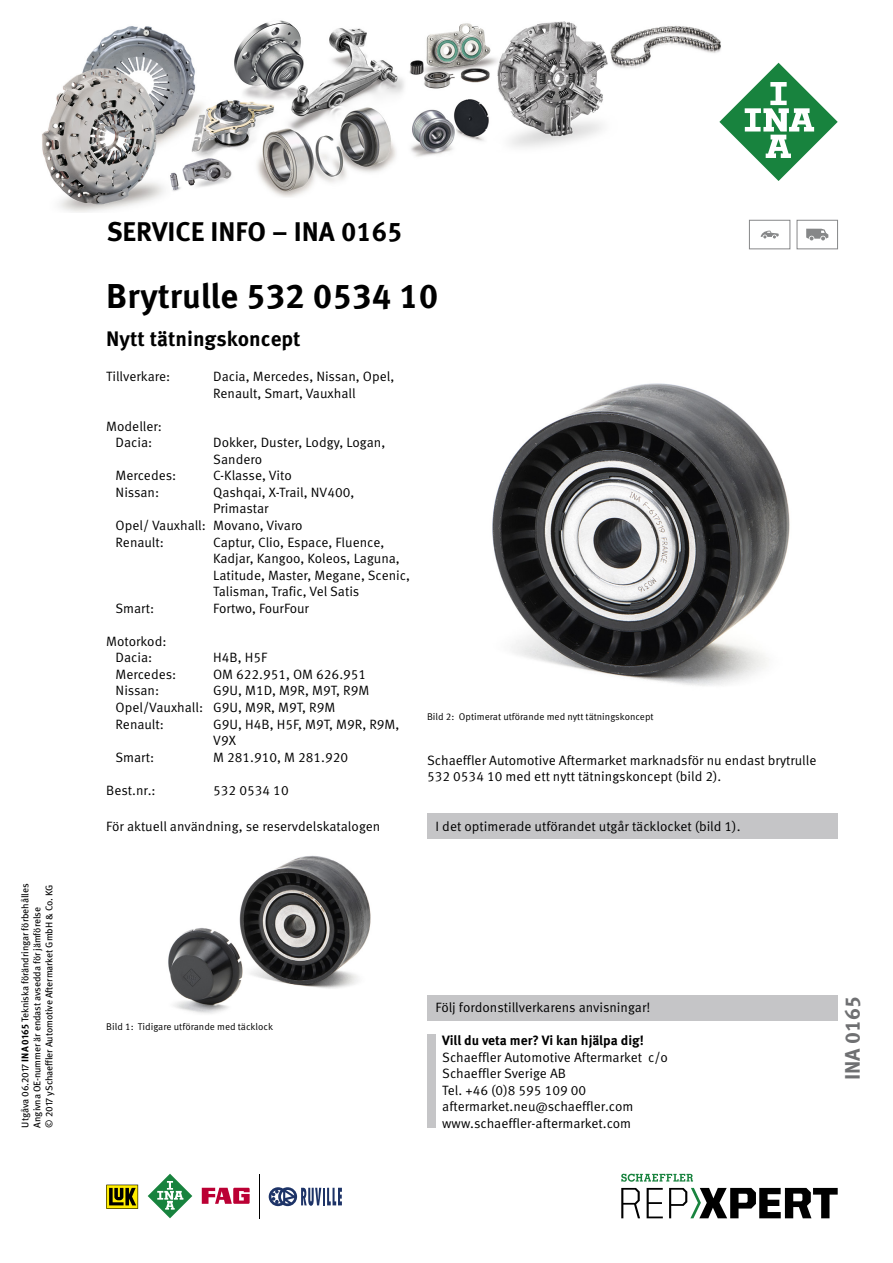
<style>
.page{position:relative;width:893px;height:1263px;background:#fff}
.page>*{position:absolute;margin:0;border:0;box-sizing:border-box;transform-origin:0 0}
.t1{font:700 34.5px "Meta Pro";color:#000}
.t2{font:700 27px "Meta Pro";color:#000}
.t3{font:700 21px "Meta Pro";color:#000}
.t4{font:700 21px "Meta Pro";color:#6f7072}
.t5{font:13.5px/16.5px "Meta Pro Norm";color:#000}
.t6{font:700 13.5px "Meta Pro";letter-spacing:-.005em;color:#000}
.t7{font:9.75px/12px "Meta Pro";letter-spacing:-.01em;color:#000}
.t8{font:9.75px "Meta Pro Norm";color:#000}
.s1{font-weight:700}
</style>
<div class="page">
<div style="left:427px;top:813px;width:411px;height:26px;background:#c5c5c7"></div>
<img style="left:492px;top:383px;width:298px;height:303px">
<img style="left:168px;top:855px;width:203px;height:159px">
<div style="left:427px;top:1035px;width:9px;height:93px;background:#c5c5c7"></div>
<div style="left:427px;top:996px;width:411px;height:25px;background:#c5c5c7"></div>
<div style="left:749px;top:220px;width:41px;height:29px;border:1px solid #868788"></div>
<svg style="left:761px;top:231px;width:18px;height:7px"></svg>
<div style="left:797px;top:220px;width:41px;height:29px;border:1px solid #868788"></div>
<svg style="left:806px;top:229px;width:22px;height:11px"></svg>
<svg style="left:106px;top:1185px;width:32px;height:24px"></svg>
<svg style="left:148px;top:1174px;width:44px;height:44px"></svg>
<svg style="left:202px;top:1188px;width:48px;height:16px"></svg>
<hr style="left:259px;top:1174px;width:1px;height:44px;background:#000">
<svg style="left:269px;top:1187px;width:73px;height:19px"></svg>
<svg style="left:621px;top:1188px;width:19px;height:30px"></svg>
<svg style="left:647px;top:1188px;width:16px;height:30px"></svg>
<svg style="left:669px;top:1188px;width:169px;height:30px"></svg>
<svg style="left:621px;top:1174px;width:72px;height:8px"></svg>
<img style="left:42px;top:20px;width:737px;height:192px">
<svg style="left:719px;top:63px;width:119px;height:118px"></svg>
<p class="t7" style="left:19px;top:1127px;width:245px;rotate:-90deg">Utgåva 06.2017 <span class="s1">INA 0165</span> Tekniska förändringar förbehålles</p>
<p class="t7" style="left:31px;top:1127px;width:244px;rotate:-90deg">Angivna OE-nummer är endast avsedda för jämförelse<br>© 2017 ySchaeffler Automotive Aftermarket GmbH &amp; Co. KG</p>
<h2 class="t2" style="left:107px;top:210px;width:297px">SERVICE INFO – INA 0165</h2>
<h1 class="t1" style="left:106px;top:269px;width:334px">Brytrulle 532 0534 10</h1>
<h3 class="t3" style="left:106px;top:323px;width:196px">Nytt tätningskoncept</h3>
<p class="t5" style="left:106px;top:367px;width:65px">Tillverkare:</p>
<p class="t5" style="left:213px;top:367px;width:183px">Dacia, Mercedes, Nissan, Opel,<br>Renault, Smart, Vauxhall</p>
<p class="t5" style="left:106px;top:417px;width:57px;text-align:center">Modeller:<br>Dacia:</p>
<p class="t5" style="left:213px;top:434px;width:174px">Dokker, Duster, Lodgy, Logan,<br>Sandero</p>
<p class="t5" style="left:116px;top:467px;width:62px">Mercedes:</p>
<p class="t5" style="left:213px;top:467px;width:80px">C-Klasse, Vito</p>
<p class="t5" style="left:116px;top:483px;width:45px">Nissan:</p>
<p class="t5" style="left:213px;top:483px;width:143px">Qashqai, X-Trail, NV400,</p>
<p class="t5" style="left:213px;top:500px;width:57px">Primastar</p>
<p class="t5" style="left:116px;top:516px;width:189px">Opel/ Vauxhall: Movano, Vivaro</p>
<p class="t5" style="left:116px;top:533px;width:50px">Renault:</p>
<p class="t5" style="left:213px;top:533px;width:198px">Captur, Clio, Espace, Fluence,<br>Kadjar, Kangoo, Koleos, Laguna,<br>Latitude, Master, Megane, Scenic,<br>Talisman, Trafic, Vel Satis</p>
<p class="t5" style="left:115px;top:599px;width:40px">Smart:</p>
<p class="t5" style="left:213px;top:599px;width:97px">Fortwo, FourFour</p>
<p class="t5" style="left:106px;top:632px;width:62px;text-align:center">Motorkod:<br>Dacia:</p>
<p class="t5" style="left:213px;top:648px;width:55px">H4B, H5F</p>
<p class="t5" style="left:116px;top:665px;width:62px">Mercedes:</p>
<p class="t5" style="left:213px;top:665px;width:155px">OM 622.951, OM 626.951</p>
<p class="t5" style="left:116px;top:682px;width:45px">Nissan:</p>
<p class="t5" style="left:116px;top:682px;width:255px;text-indent:98px">G9U, M1D, M9R, M9T, R9M<br>Opel/Vauxhall: G9U, M9R, M9T, R9M<br>Renault:</p>
<p class="t5" style="left:213px;top:715px;width:188px">G9U, H4B, H5F, M9T, M9R, R9M,<br>V9X</p>
<p class="t5" style="left:115px;top:748px;width:40px">Smart:</p>
<p class="t5" style="left:213px;top:748px;width:137px">M 281.910, M 281.920</p>
<p class="t5" style="left:106px;top:781px;width:51px">Best.nr.:</p>
<p class="t5" style="left:213px;top:781px;width:77px">532 0534 10</p>
<p class="t5" style="left:106px;top:817px;width:276px">För aktuell användning, se reservdelskatalogen</p>
<p class="t8" style="left:427px;top:709px;width:228px">Bild 2: Optimerat utförande med nytt tätningskoncept</p>
<p class="t5" style="left:427px;top:751px;width:391px">Schaeffler Automotive Aftermarket marknadsför nu endast brytrulle<br>532 0534 10 med ett nytt tätningskoncept (bild 2).</p>
<p class="t5" style="left:436px;top:817px;width:306px">I det optimerade utförandet utgår täcklocket (bild 1).</p>
<p class="t8" style="left:106px;top:1019px;width:168px">Bild 1: Tidigare utförande med täcklock</p>
<p class="t5" style="left:436px;top:998px;width:216px">Följ fordonstillverkarens anvisningar!</p>
<p class="t6" style="left:442px;top:1030px;width:203px">Vill du veta mer? Vi kan hjälpa dig!</p>
<p class="t5" style="left:442px;top:1048px;width:227px">Schaeffler Automotive Aftermarket c/o<br>Schaeffler Sverige AB<br>Tel. +46 (0)8 595 109 00 aftermarket.neu@schaeffler.com</p>
<p class="t5" style="left:442px;top:1114px;width:191px">www.schaeffler-aftermarket.com</p>
<h3 class="t4" style="left:836px;top:1080px;width:86px;rotate:-90deg">INA 0165</h3>
</div>
